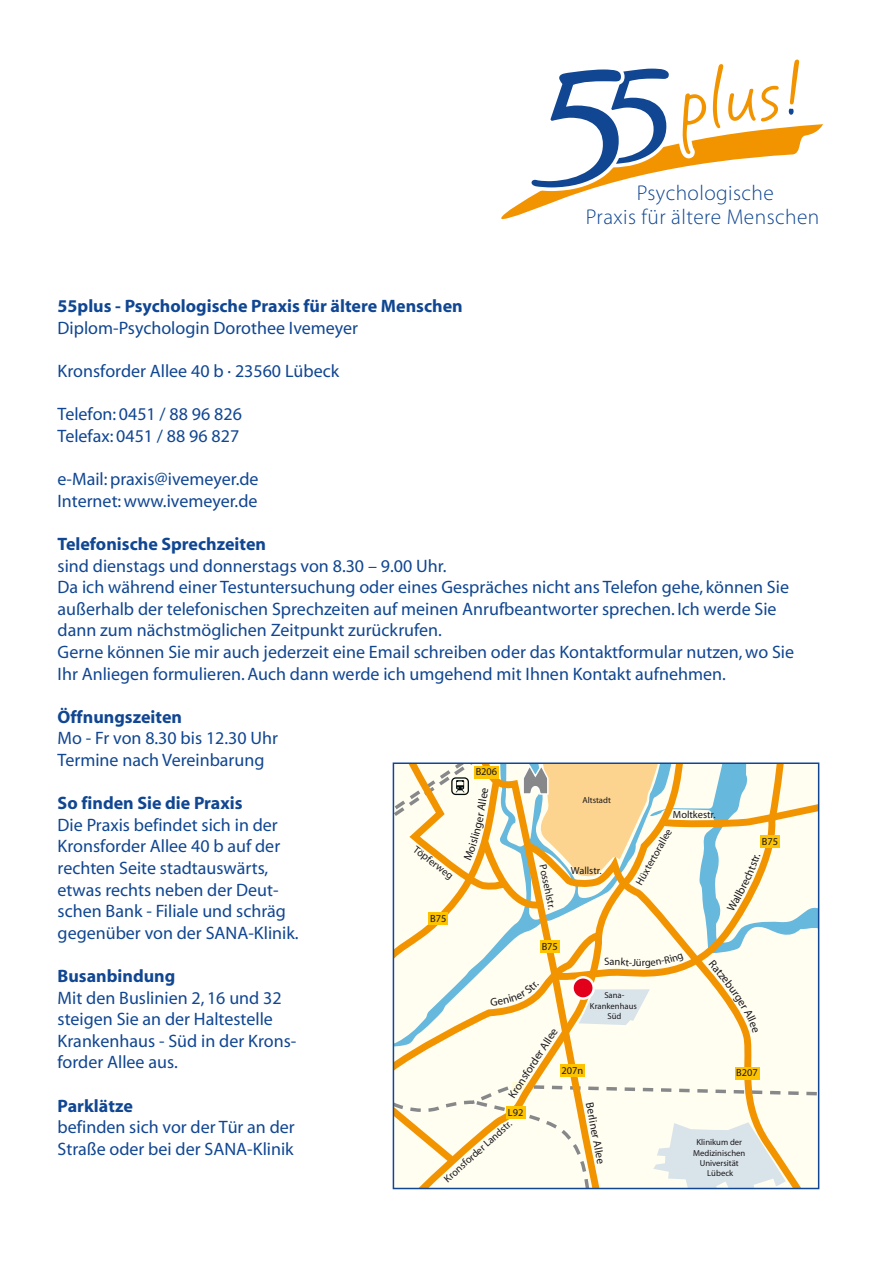
<style>
.page{position:relative;width:893px;height:1263px;background:#fff}
.page>*{position:absolute;margin:0;border:0;box-sizing:border-box;transform-origin:0 0}
.t1{font:300 21.45px/24.5px "Myriad Pro";letter-spacing:.02em;color:#104692;text-align:center}
.t2{font:18px/21.6px "Myriad";color:#104692}
.t3{font:700 18px "Myriad";color:#104692}
.t4{font:11.25px "Myriad";color:#1a171b}
.t5{font:10.5px "Myriad";color:#1a171b}
.t6{font:10.35px "Myriad";color:#1a171b}
.t7{font:8.7px/10.4px "Myriad";color:#1a171b;text-align:center}
</style>
<div class="page">
<svg style="left:501px;top:59px;width:322px;height:160px"></svg>
<svg style="left:393px;top:763px;width:426px;height:425px"></svg>
<p class="t1" style="left:586px;top:180px;width:235px">Psychologische<br>Praxis für ältere Menschen</p>
<p class="t3" style="left:58px;top:297px;width:407px">55plus - Psychologische Praxis für ältere Menschen</p>
<p class="t2" style="left:58px;top:318px;width:302px">Diplom-Psychologin Dorothee Ivemeyer</p>
<p class="t2" style="left:58px;top:361px;width:283px">Kronsforder Allee 40 b · 23560 Lübeck</p>
<p class="t2" style="left:58px;top:404px;width:186px">Telefon: 0451 / 88 96 826<br>Telefax: 0451 / 88 96 827</p>
<p class="t2" style="left:58px;top:469px;width:203px">e-Mail: praxis@ivemeyer.de<br>Internet: www.ivemeyer.de</p>
<p class="t3" style="left:58px;top:535px;width:210px">Telefonische Sprechzeiten</p>
<p class="t2" style="left:58px;top:556px;width:738px">sind dienstags und donnerstags von 8.30 – 9.00 Uhr.<br>Da ich während einer Testuntersuchung oder eines Gespräches nicht ans Telefon gehe, können Sie außerhalb der telefonischen Sprechzeiten auf meinen Anrufbeantworter sprechen. Ich werde Sie dann zum nächstmöglichen Zeitpunkt zurückrufen.<br>Gerne können Sie mir auch jederzeit eine Email schreiben oder das Kontaktformular nutzen, wo Sie Ihr Anliegen formulieren. Auch dann werde ich umgehend mit Ihnen Kontakt aufnehmen.</p>
<p class="t3" style="left:58px;top:707px;width:126px">Öffnungszeiten</p>
<p class="t2" style="left:58px;top:728px;width:222px">Mo - Fr von 8.30 bis 12.30 Uhr<br>Termine nach Vereinbarung</p>
<p class="t3" style="left:58px;top:794px;width:186px">So finden Sie die Praxis</p>
<p class="t2" style="left:58px;top:815px;width:243px">Die Praxis befindet sich in der<br>Kronsforder Allee 40 b auf der rechten Seite stadtauswärts, etwas rechts neben der Deut&shy;schen Bank - Filiale und schräg gegenüber von der SANA-Klinik.</p>
<p class="t3" style="left:58px;top:967px;width:119px">Busanbindung</p>
<p class="t2" style="left:58px;top:988px;width:240px">Mit den Buslinien 2, 16 und 32 steigen Sie an der Haltestelle<br>Krankenhaus - Süd in der Krons&shy;forder Allee aus.</p>
<p class="t3" style="left:58px;top:1096px;width:77px">Parklätze</p>
<p class="t2" style="left:58px;top:1117px;width:239px">befinden sich vor der Tür an der<br>Straße oder bei der SANA-Klinik</p>
<p class="t6" style="left:476px;top:767px;width:23px">B206</p>
<p class="t7" style="left:582px;top:795px;width:30px">Altstadt</p>
<p class="t6" style="left:673px;top:809px;width:44px">Moltkestr.</p>
<p class="t6" style="left:634px;top:881px;width:64px;rotate:-60deg">Hüxtertorallee</p>
<p class="t6" style="left:762px;top:836px;width:18px">B75</p>
<p class="t6" style="left:417px;top:844px;width:49px;rotate:37deg">Töpferweg</p>
<p class="t6" style="left:548px;top:864px;width:47px;rotate:78deg">Possehlstr.</p>
<p class="t6" style="left:571px;top:865px;width:32px">Wallstr.</p>
<p class="t6" style="left:430px;top:914px;width:18px">B75</p>
<p class="t6" style="left:542px;top:941px;width:18px">B75</p>
<p class="t5" style="left:636px;top:957px;width:7px">ü</p>
<p class="t7" style="left:590px;top:991px;width:48px">Sana-<br>Krankenhaus<br>Süd</p>
<p class="t4" style="left:506px;top:1094px;width:83px;rotate:-57deg">Kronsforder Allee</p>
<p class="t6" style="left:562px;top:1065px;width:23px">207n</p>
<p class="t6" style="left:736px;top:1068px;width:23px">B207</p>
<p class="t4" style="left:595px;top:1101px;width:64px;rotate:79deg">Berliner Allee</p>
<p class="t6" style="left:508px;top:1107px;width:17px">L92</p>
<p class="t6" style="left:442px;top:1176px;width:89px;rotate:-42deg">Kronsforder Landstr.</p>
<p class="t7" style="left:693px;top:1137px;width:54px">Klinikum der<br>Medizinischen<br>Universität<br>Lübeck</p>
</div>
